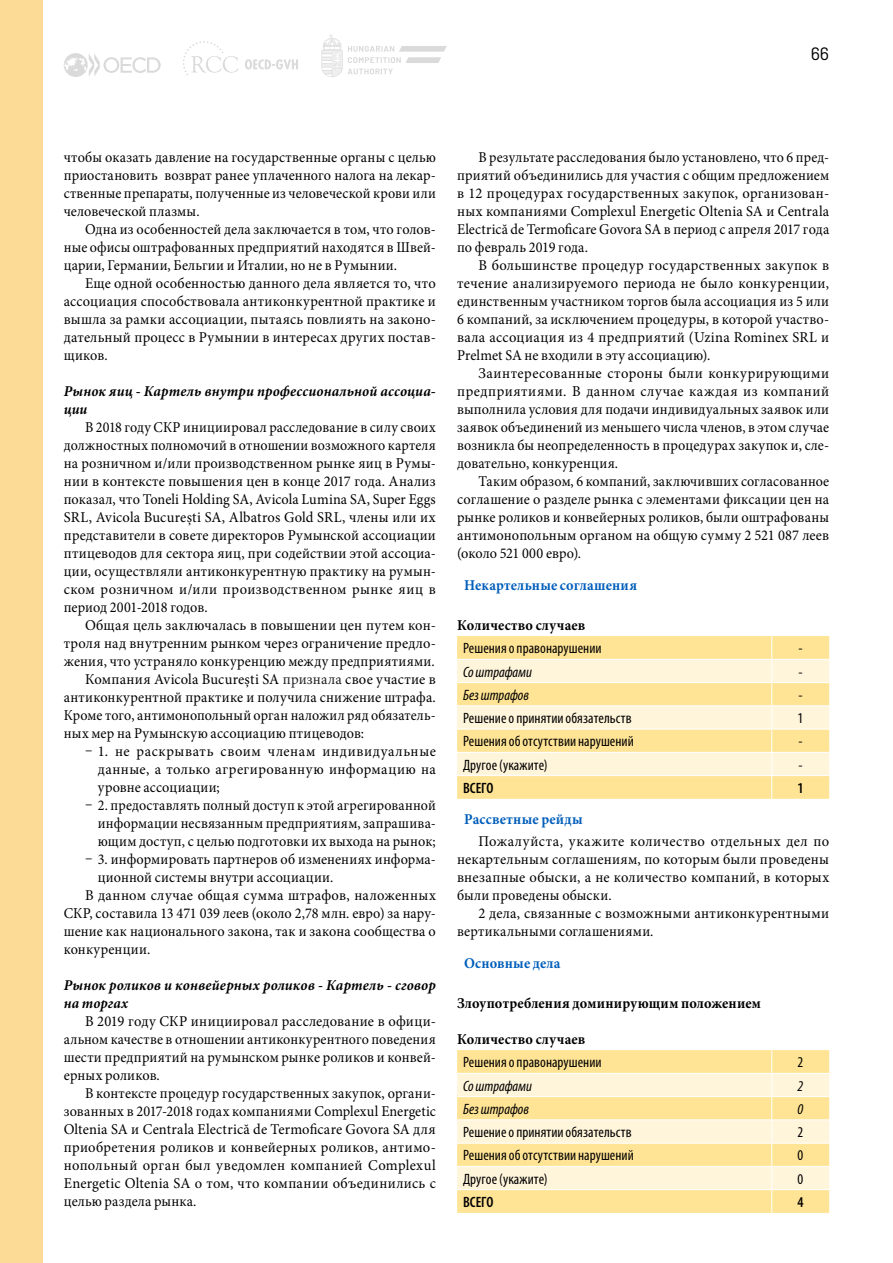
<style>
.page{position:relative;width:893px;height:1263px;background:#fff}
.page>*{position:absolute;margin:0;border:0;box-sizing:border-box;transform-origin:0 0}
.t1{font:18px "Barlow";color:#000}
.t2{font:15px/18px "Minion Pro";letter-spacing:.015em;color:#000;text-align:justify;scale:.94 1}
.t3{font:15px/18px "Minion Pro";letter-spacing:.015em;color:#000;text-align:justify}
.t4{font:15px/18px "Minion Pro";letter-spacing:.015em;color:#000;text-align:justify;scale:.95 1}
.t5{font:15px/18px "Minion Pro";letter-spacing:.015em;color:#000;text-align:justify;scale:.96 1}
.t6{font:condensed 15px "Myriad Pro";letter-spacing:.005em;color:#000}
.t7{font:italic 700 15px/18px "Minion Pro";letter-spacing:.01em;color:#000;scale:.96 1}
.t8{font:700 15px "Minion Pro";letter-spacing:.015em;color:#000;scale:.95 1}
.t9{font:700 15px "Minion Pro";letter-spacing:.015em;color:#005ebb;scale:.95 1}
.t10{font:italic condensed 15px "Myriad Pro";letter-spacing:-.005em;color:#000}
.t11{font:600 condensed 15px "Myriad Pro";letter-spacing:-.005em;color:#000}
.s1{color:#202124}
</style>
<div class="page">
<svg style="left:64px;top:53px;width:97px;height:24px"></svg>
<svg style="left:183px;top:41px;width:115px;height:34px"></svg>
<svg style="left:321px;top:34px;width:126px;height:43px"></svg>
<svg style="left:457px;top:636px;width:372px;height:163px;background:#ffecb6"></svg>
<svg style="left:457px;top:1050px;width:372px;height:163px;background:#ffecb6"></svg>
<div style="left:0;top:0;width:43px;height:1263px;background:#fcdb96"></div>
<p class="t1" style="left:811px;top:41px;width:20px">66</p>
<p class="t4" style="left:64px;top:148px;width:393px">чтобы оказать давление на государственные органы с целью приостановить возврат ранее уплаченного налога на лекар&shy;ственные препараты, полученные из человеческой крови или человеческой плазмы.</p>
<p class="t4" style="left:64px;top:220px;width:393px;text-indent:21px">Одна из особенностей дела заключается в том, что голов&shy;ные офисы оштрафованных предприятий находятся в Швей&shy;царии, Германии, Бельгии и Италии, но не в Румынии.</p>
<p class="t5" style="left:64px;top:274px;width:389px;text-indent:21px">Еще одной особенностью данного дела является то, что ассоциация способствовала антиконкурентной практике и вышла за рамки ассоциации, пытаясь повлиять на законо&shy;дательный процесс в Румынии в интересах других постав&shy;щиков.</p>
<p class="t7" style="left:64px;top:382px;width:389px">Рынок яиц - Картель внутри профессиональной ассоциа&shy;ции</p>
<p class="t2" style="left:64px;top:418px;width:397px;text-indent:21px">В 2018 году СКР инициировал расследование в силу своих должностных полномочий в отношении возможного картеля на розничном и/или производственном рынке яиц в Румы&shy;нии в контексте повышения цен в конце 2017 года. Анализ показал, что Toneli Holding SA, Avicola Lumina SA, Super Eggs SRL, Avicola București SA, Albatros Gold SRL, члены или их представители в совете директоров Румынской ассоциации птицеводов для сектора яиц, при содействии этой ассоциа&shy;ции, осуществляли антиконкурентную практику на румын&shy;ском розничном и/или производственном рынке яиц в период 2001-2018 годов.</p>
<p class="t3" style="left:85px;top:616px;width:352px">Общая цель заключалась в повышении цен путем кон-</p>
<p class="t5" style="left:64px;top:634px;width:389px">троля над внутренним рынком через ограничение предло-</p>
<p class="t4" style="left:64px;top:652px;width:390px">жения, что устраняло конкуренцию между предприятиями.</p>
<p class="t3" style="left:85px;top:670px;width:352px">Компания Avicola București SA <span class="s1">признала</span> свое участие в</p>
<p class="t4" style="left:64px;top:688px;width:391px">антиконкурентной практике и получила снижение штрафа.</p>
<p class="t2" style="left:64px;top:706px;width:397px">Кроме того, антимонопольный орган наложил ряд обязатель-</p>
<p class="t4" style="left:64px;top:724px;width:318px">ных мер на Румынскую ассоциацию птицеводов:</p>
<p class="t3" style="left:98px;top:742px;width:340px">1. не раскрывать своим членам индивидуальные данные, а только агрегированную информацию на уровне ассоциации;</p>
<p class="t2" style="left:98px;top:796px;width:361px">2. предоставлять полный доступ к этой агрегированной информации несвязанным предприятиям, запрашива&shy;ющим доступ, с целью подготовки их выхода на рынок;</p>
<p class="t4" style="left:98px;top:850px;width:357px">3. информировать партнеров об изменениях информа-</p>
<p class="t4" style="left:98px;top:868px;width:248px">ционной системы внутри ассоциации.</p>
<p class="t3" style="left:85px;top:886px;width:352px">В данном случае общая сумма штрафов, наложенных</p>
<p class="t4" style="left:64px;top:904px;width:393px">СКР, составила 13 471 039 леев (около 2,78 млн. евро) за нару-</p>
<p class="t4" style="left:64px;top:922px;width:393px">шение как национального закона, так и закона сообщества о</p>
<p class="t4" style="left:64px;top:940px;width:91px">конкуренции.</p>
<p class="t7" style="left:64px;top:976px;width:389px">Рынок роликов и конвейерных роликов - Картель - сговор на торгах</p>
<p class="t3" style="left:64px;top:1012px;width:374px;text-indent:21px">В 2019 году СКР инициировал расследование в офици&shy;альном качестве в отношении антиконкурентного поведения шести предприятий на румынском рынке роликов и конвей&shy;ерных роликов.</p>
<p class="t4" style="left:64px;top:1084px;width:393px;text-indent:21px">В контексте процедур государственных закупок, органи&shy;зованных в 2017-2018 годах компаниями Complexul Energetic Oltenia SA и Centrala Electrică de Termoficare Govora SA для приобретения роликов и конвейерных роликов, антимо&shy;нопольный орган был уведомлен компанией Complexul Energetic Oltenia SA о том, что компании объединились с целью раздела рынка.</p>
<p class="t2" style="left:457px;top:148px;width:397px;text-indent:21px">В результате расследования было установлено, что 6 пред&shy;приятий объединились для участия с общим предложением в 12 процедурах государственных закупок, организован&shy;ных компаниями Complexul Energetic Oltenia SA и Centrala Electrică de Termoficare Govora SA в период с апреля 2017 года по февраль 2019 года.</p>
<p class="t3" style="left:457px;top:256px;width:374px;text-indent:21px">В большинстве процедур государственных закупок в течение анализируемого периода не было конкуренции, единственным участником торгов была ассоциация из 5 или 6 компаний, за исключением процедуры, в которой участво&shy;вала ассоциация из 4 предприятий (Uzina Rominex SRL и Prelmet SA не входили в эту ассоциацию).</p>
<p class="t3" style="left:457px;top:364px;width:374px;text-indent:21px">Заинтересованные стороны были конкурирующими предприятиями. В данном случае каждая из компаний выполнила условия для подачи индивидуальных заявок или заявок объединений из меньшего числа членов, в этом случае возникла бы неопределенность в процедурах закупок и, сле&shy;довательно, конкуренция.</p>
<p class="t2" style="left:457px;top:472px;width:397px;text-indent:21px">Таким образом, 6 компаний, заключивших согласованное соглашение о разделе рынка с элементами фиксации цен на рынке роликов и конвейерных роликов, были оштрафованы антимонопольным органом на общую сумму 2 521 087 леев (около 521 000 евро).</p>
<p class="t9" style="left:464px;top:574px;width:184px">Некартельные соглашения</p>
<p class="t8" style="left:457px;top:615px;width:137px">Количество случаев</p>
<p class="t6" style="left:463px;top:639px;width:140px">Решения о правонарушении</p>
<p class="t6" style="left:798px;top:639px;width:6px">-</p>
<p class="t10" style="left:463px;top:662px;width:71px">Со штрафами</p>
<p class="t6" style="left:798px;top:662px;width:6px">-</p>
<p class="t10" style="left:463px;top:686px;width:67px">Без штрафов</p>
<p class="t6" style="left:798px;top:686px;width:6px">-</p>
<p class="t6" style="left:463px;top:709px;width:170px">Решение о принятии обязательств</p>
<p class="t6" style="left:798px;top:709px;width:7px">1</p>
<p class="t6" style="left:463px;top:732px;width:172px">Решения об отсутствии нарушений</p>
<p class="t6" style="left:798px;top:732px;width:6px">-</p>
<p class="t6" style="left:463px;top:755px;width:86px">Другое (укажите)</p>
<p class="t6" style="left:798px;top:755px;width:6px">-</p>
<p class="t11" style="left:463px;top:779px;width:32px">ВСЕГО</p>
<p class="t11" style="left:797px;top:779px;width:8px">1</p>
<p class="t9" style="left:464px;top:808px;width:126px">Рассветные рейды</p>
<p class="t3" style="left:457px;top:832px;width:374px;text-indent:21px">Пожалуйста, укажите количество отдельных дел по некартельным соглашениям, по которым были проведены внезапные обыски, а не количество компаний, в которых были проведены обыски.</p>
<p class="t3" style="left:457px;top:904px;width:374px;text-indent:21px">2 дела, связанные с возможными антиконкурентными вертикальными соглашениями.</p>
<p class="t9" style="left:464px;top:952px;width:103px">Основные дела</p>
<p class="t8" style="left:457px;top:993px;width:321px">Злоупотребления доминирующим положением</p>
<p class="t8" style="left:457px;top:1029px;width:137px">Количество случаев</p>
<p class="t6" style="left:463px;top:1053px;width:140px">Решения о правонарушении</p>
<p class="t6" style="left:798px;top:1053px;width:7px">2</p>
<p class="t10" style="left:463px;top:1076px;width:71px">Со штрафами</p>
<p class="t10" style="left:798px;top:1076px;width:7px">2</p>
<p class="t10" style="left:463px;top:1100px;width:67px">Без штрафов</p>
<p class="t10" style="left:798px;top:1100px;width:7px">0</p>
<p class="t6" style="left:463px;top:1123px;width:170px">Решение о принятии обязательств</p>
<p class="t6" style="left:798px;top:1123px;width:7px">2</p>
<p class="t6" style="left:463px;top:1146px;width:172px">Решения об отсутствии нарушений</p>
<p class="t6" style="left:798px;top:1146px;width:7px">0</p>
<p class="t6" style="left:463px;top:1169px;width:86px">Другое (укажите)</p>
<p class="t6" style="left:798px;top:1169px;width:7px">0</p>
<p class="t11" style="left:463px;top:1193px;width:32px">ВСЕГО</p>
<p class="t11" style="left:797px;top:1193px;width:8px">4</p>
</div>
